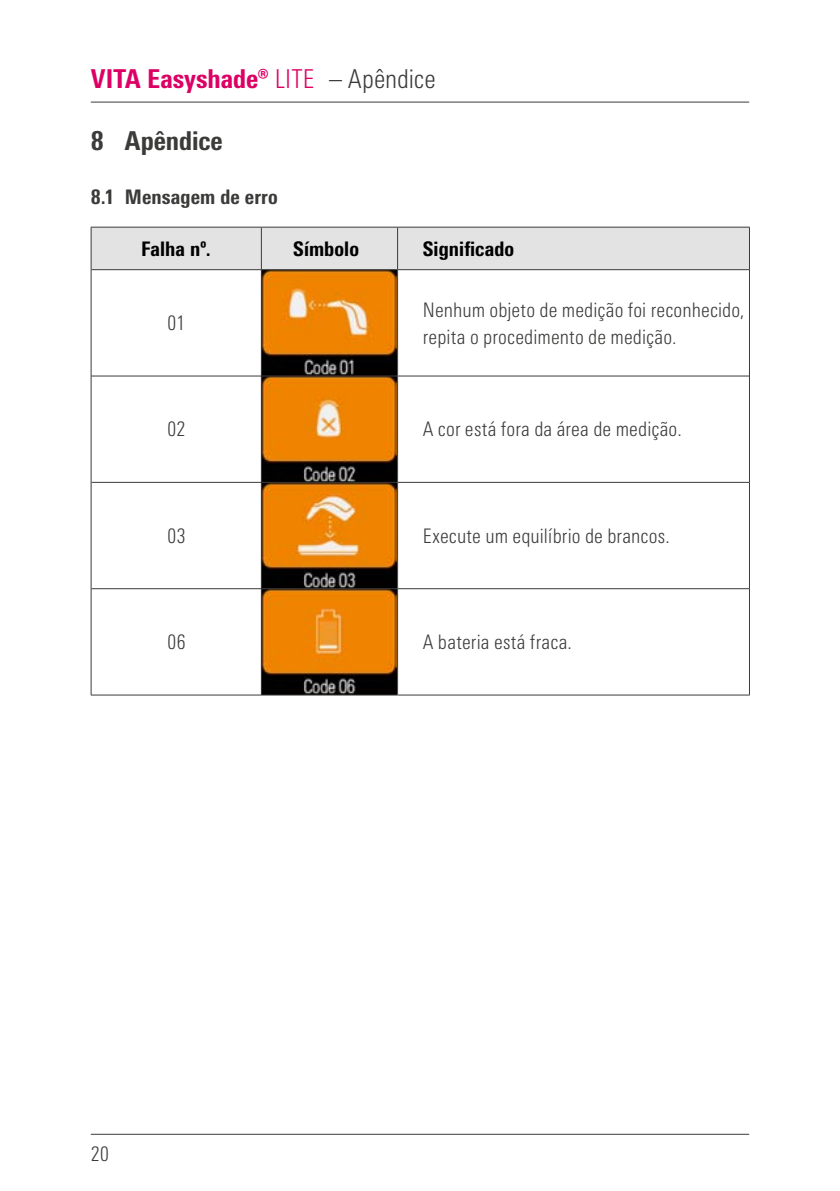
<style>
.page{position:relative;width:840px;height:1191px;background:#fff}
.page>*{position:absolute;margin:0;border:0;box-sizing:border-box;transform-origin:0 0}
.t1{font:800 condensed 26px "Univers Next Pro";color:#dd0064}
.t2{font:300 condensed 26px "Univers Next Pro";letter-spacing:-.005em;color:#3b3b3a}
.t3{font:800 condensed 26px "Univers Next Pro";letter-spacing:-.005em;color:#3b3b3a}
.t4{font:300 condensed 20px/27px "Univers Next Pro";letter-spacing:.01em;color:#3b3b3a}
.t5{font:800 condensed 20px "Univers Next Pro";letter-spacing:.005em;color:#000}
.t6{font:800 condensed 20px "Univers Next Pro";letter-spacing:.005em;color:#3b3b3a}
.s1{font-weight:300}
</style>
<div class="page">
<hr style="left:91px;top:102px;width:657px;height:1px;background:#3b3b3a">
<hr style="left:91px;top:1134px;width:657px;height:1px;background:#3b3b3a">
<img style="left:262px;top:270px;width:134px;height:424px">
<div style="left:92px;top:228px;width:656px;height:41px;background:#e3e3e3"></div>
<hr style="left:261px;top:227px;width:1px;height:42px;background:#3b3b3a">
<hr style="left:397px;top:227px;width:1px;height:42px;background:#3b3b3a">
<hr style="left:261px;top:269px;width:136px;height:1px;background:#3b3b3a">
<hr style="left:261px;top:270px;width:1px;height:106px;background:#3b3b3a">
<hr style="left:397px;top:270px;width:1px;height:106px;background:#3b3b3a">
<hr style="left:91px;top:376px;width:170px;height:1px;background:#3b3b3a">
<hr style="left:261px;top:376px;width:136px;height:1px;background:#3b3b3a">
<hr style="left:261px;top:376px;width:1px;height:106px;background:#3b3b3a">
<hr style="left:397px;top:376px;width:351px;height:1px;background:#3b3b3a">
<hr style="left:397px;top:376px;width:1px;height:106px;background:#3b3b3a">
<hr style="left:261px;top:482px;width:136px;height:1px;background:#3b3b3a">
<hr style="left:261px;top:482px;width:1px;height:106px;background:#3b3b3a">
<hr style="left:397px;top:482px;width:1px;height:106px;background:#3b3b3a">
<hr style="left:261px;top:588px;width:136px;height:1px;background:#3b3b3a">
<hr style="left:261px;top:589px;width:1px;height:105px;background:#3b3b3a">
<hr style="left:397px;top:589px;width:1px;height:105px;background:#3b3b3a">
<hr style="left:91px;top:269px;width:170px;height:1px;background:#3b3b3a">
<hr style="left:397px;top:269px;width:351px;height:1px;background:#3b3b3a">
<hr style="left:91px;top:482px;width:170px;height:1px;background:#3b3b3a">
<hr style="left:397px;top:482px;width:351px;height:1px;background:#3b3b3a">
<hr style="left:91px;top:588px;width:170px;height:1px;background:#3b3b3a">
<hr style="left:397px;top:588px;width:351px;height:1px;background:#3b3b3a">
<hr style="left:91px;top:227px;width:170px;height:1px;background:#3b3b3a">
<hr style="left:91px;top:227px;width:1px;height:43px;background:#3b3b3a">
<hr style="left:397px;top:227px;width:352px;height:1px;background:#3b3b3a">
<hr style="left:748px;top:227px;width:1px;height:43px;background:#3b3b3a">
<hr style="left:261px;top:227px;width:136px;height:1px;background:#3b3b3a">
<hr style="left:91px;top:270px;width:1px;height:106px;background:#3b3b3a">
<hr style="left:748px;top:270px;width:1px;height:106px;background:#3b3b3a">
<hr style="left:91px;top:376px;width:1px;height:106px;background:#3b3b3a">
<hr style="left:748px;top:376px;width:1px;height:106px;background:#3b3b3a">
<hr style="left:91px;top:482px;width:1px;height:106px;background:#3b3b3a">
<hr style="left:748px;top:482px;width:1px;height:106px;background:#3b3b3a">
<hr style="left:91px;top:588px;width:1px;height:106px;background:#3b3b3a">
<hr style="left:748px;top:588px;width:1px;height:106px;background:#3b3b3a">
<hr style="left:91px;top:694px;width:170px;height:1px;background:#3b3b3a">
<hr style="left:261px;top:694px;width:136px;height:1px;background:#3b3b3a">
<hr style="left:397px;top:694px;width:352px;height:1px;background:#3b3b3a">
<h1 class="t1" style="left:91px;top:63px;width:225px">VITA Easyshade® <span class="s1">LITE</span></h1>
<h1 class="t2" style="left:329px;top:63px;width:108px">– Apêndice</h1>
<h1 class="t3" style="left:91px;top:125px;width:133px">8 Apêndice</h1>
<p class="t6" style="left:91px;top:185px;width:188px">8.1 Mensagem de erro</p>
<p class="t5" style="left:141px;top:236px;width:71px">Falha nº.</p>
<p class="t5" style="left:293px;top:236px;width:67px">Símbolo</p>
<p class="t5" style="left:422px;top:236px;width:93px">Significado</p>
<p class="t4" style="left:167px;top:309px;width:19px">01</p>
<p class="t4" style="left:422px;top:296px;width:323px">Nenhum objeto de medição foi reconhecido, repita o procedimento de medição.</p>
<p class="t4" style="left:167px;top:416px;width:19px">02</p>
<p class="t4" style="left:422px;top:416px;width:260px">A cor está fora da área de medição.</p>
<p class="t4" style="left:167px;top:522px;width:19px">03</p>
<p class="t4" style="left:422px;top:522px;width:248px">Execute um equilíbrio de brancos.</p>
<p class="t4" style="left:167px;top:628px;width:19px">06</p>
<p class="t4" style="left:422px;top:628px;width:150px">A bateria está fraca.</p>
<p class="t4" style="left:91px;top:1140px;width:19px">20</p>
</div>
